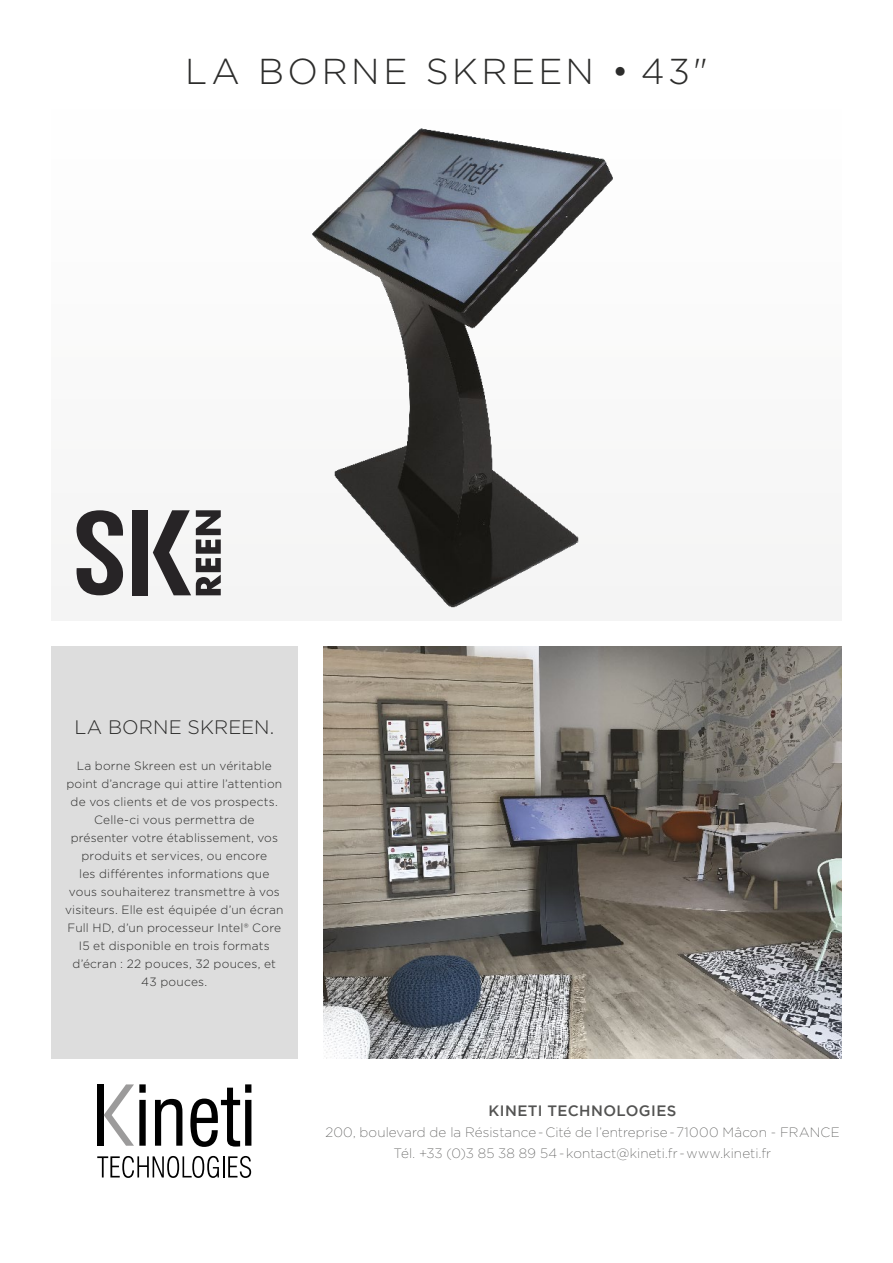
<style>
.page{position:relative;width:893px;height:1263px;background:#fff}
.page>*{position:absolute;margin:0;border:0;box-sizing:border-box;transform-origin:0 0}
.t1{font:300 36px "Gotham";color:#2c2c2b}
.t2{font:300 19.5px "Gotham";color:#2c2c2b}
.t3{font:500 15px "Gotham";letter-spacing:.03em;color:#535352}
.t4{font:200 13.5px/21px "Gotham";letter-spacing:.015em;color:#535352;text-align:center}
.t5{font:300 12px/18px "Gotham";letter-spacing:.015em;color:#2c2c2b;text-align:center}
</style>
<div class="page">
<div style="left:51px;top:85px;width:791px;height:536px;background:#fafafa"></div>
<div style="left:51px;top:646px;width:247px;height:413px;background:#ddd"></div>
<img style="left:323px;top:646px;width:519px;height:413px">
<img style="left:312px;top:128px;width:301px;height:480px">
<svg style="left:97px;top:1156px;width:154px;height:22px"></svg>
<svg style="left:155px;top:1099px;width:27px;height:47px"></svg>
<svg style="left:190px;top:1084px;width:61px;height:63px"></svg>
<div style="left:97px;top:1084px;width:7px;height:62px;background:#000"></div>
<svg style="left:104px;top:1084px;width:42px;height:62px"></svg>
<svg style="left:77px;top:510px;width:46px;height:85px"></svg>
<div style="left:133px;top:510px;width:15px;height:85px;background:#272426"></div>
<svg style="left:153px;top:510px;width:68px;height:85px"></svg>
<h1 class="t1" style="left:185px;top:49px;width:524px">la borne skreen • 43"</h1>
<h2 class="t2" style="left:74px;top:715px;width:201px">la borne skreen.</h2>
<p class="t5" style="left:65px;top:757px;width:220px">La borne Skreen est un véritable point d’ancrage qui attire l’attention de vos clients et de vos prospects.<br>Celle-ci vous permettra de présenter votre établissement, vos produits et services, ou encore<br>les différentes informations que vous souhaiterez transmettre à vos visiteurs. Elle est équipée d’un écran<br>Full HD, d’un processeur Intel® Core<br>I5 et disponible en trois formats d’écran : 22 pouces, 32 pouces, et<br>43 pouces.</p>
<p class="t3" style="left:489px;top:1102px;width:189px">KINETI TECHNOLOGIES</p>
<p class="t4" style="left:325px;top:1121px;width:516px">200, boulevard de la Résistance - Cité de l’entreprise - 71000 Mâcon - FRANCE<br>Tél. +33 (0)3 85 38 89 54 - kontact@kineti.fr - www.kineti.fr</p>
</div>
